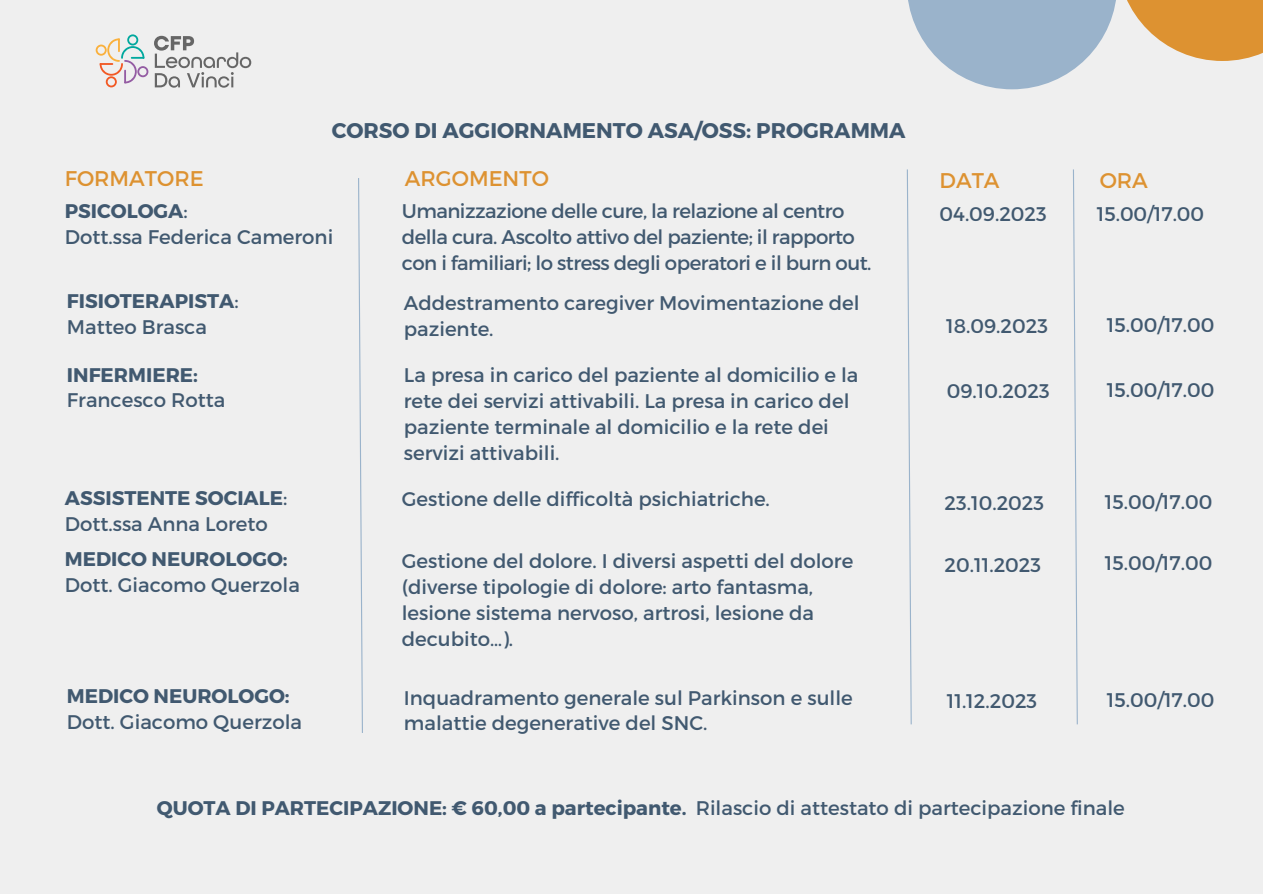
<style>
.page{position:relative;width:1263px;height:894px;background:#fff}
.page>*{position:absolute;margin:0;border:0;box-sizing:border-box;transform-origin:0 0}
.t1{font:700 21.3px "Montserrat";color:#415970}
.t2{font:21.3px "Montserrat";color:#dd9231}
.t3{font:19.8px/25.8px "Montserrat";color:#415970}
.t4{font:700 19.8px "Montserrat";color:#415970}
.t5{font:19.8px/25.8px "Montserrat";letter-spacing:-.025em;color:#415970}
.s1{font-weight:400}
</style>
<div class="page">
<div style="left:0;top:0;width:1263px;height:893px;background:#efefef"></div>
<svg style="left:1127px;top:0;width:136px;height:61px;fill:#dd9231"></svg>
<svg style="left:908px;top:0;width:208px;height:89px;fill:#9ab3cb"></svg>
<svg style="left:154px;top:36px;width:97px;height:52px"></svg>
<svg style="left:96px;top:34px;width:52px;height:53px"></svg>
<svg style="left:358px;top:178px;width:5px;height:555px"></svg>
<svg style="left:906px;top:169px;width:6px;height:556px"></svg>
<svg style="left:1073px;top:169px;width:5px;height:556px"></svg>
<p class="t1" style="left:332px;top:116px;width:575px">CORSO DI AGGIORNAMENTO ASA/OSS: PROGRAMMA</p>
<p class="t2" style="left:65px;top:164px;width:140px">FORMATORE</p>
<p class="t4" style="left:65px;top:198px;width:124px">PSICOLOGA<span class="s1">:</span></p>
<p class="t3" style="left:65px;top:222px;width:270px">Dott.ssa Federica Cameroni</p>
<p class="t4" style="left:67px;top:288px;width:173px">FISIOTERAPISTA<span class="s1">:</span></p>
<p class="t3" style="left:67px;top:313px;width:142px">Matteo Brasca</p>
<p class="t4" style="left:67px;top:361px;width:133px">INFERMIERE:</p>
<p class="t3" style="left:67px;top:386px;width:160px">Francesco Rotta</p>
<p class="t4" style="left:65px;top:484px;width:224px">ASSISTENTE SOCIALE<span class="s1">:</span></p>
<p class="t3" style="left:65px;top:509px;width:205px">Dott.ssa Anna Loreto</p>
<p class="t4" style="left:65px;top:546px;width:224px">MEDICO NEUROLOGO:</p>
<p class="t3" style="left:65px;top:571px;width:237px">Dott. Giacomo Querzola</p>
<p class="t4" style="left:67px;top:682px;width:224px">MEDICO NEUROLOGO:</p>
<p class="t3" style="left:67px;top:707px;width:237px">Dott. Giacomo Querzola</p>
<p class="t2" style="left:405px;top:164px;width:145px">ARGOMENTO</p>
<p class="t2" style="left:939px;top:166px;width:62px">DATA</p>
<p class="t2" style="left:1100px;top:166px;width:50px">ORA</p>
<p class="t5" style="left:402px;top:197px;width:471px">Umanizzazione delle cure, la relazione al centro della cura. Ascolto attivo del paziente; il rapporto con i familiari; lo stress degli operatori e il burn out.</p>
<p class="t3" style="left:939px;top:200px;width:109px">04.09.2023</p>
<p class="t3" style="left:1097px;top:200px;width:109px">15.00/17.00</p>
<p class="t3" style="left:404px;top:288px;width:457px">Addestramento caregiver Movimentazione del paziente.</p>
<p class="t3" style="left:946px;top:312px;width:103px">18.09.2023</p>
<p class="t3" style="left:1107px;top:311px;width:109px">15.00/17.00</p>
<p class="t3" style="left:404px;top:361px;width:456px">La presa in carico del paziente al domicilio e la rete dei servizi attivabili. La presa in carico del paziente terminale al domicilio e la rete dei servizi attivabili.</p>
<p class="t3" style="left:947px;top:377px;width:105px">09.10.2023</p>
<p class="t3" style="left:1107px;top:375px;width:109px">15.00/17.00</p>
<p class="t3" style="left:402px;top:485px;width:370px">Gestione delle difficoltà psichiatriche.</p>
<p class="t3" style="left:945px;top:489px;width:101px">23.10.2023</p>
<p class="t3" style="left:1105px;top:487px;width:109px">15.00/17.00</p>
<p class="t3" style="left:402px;top:547px;width:453px">Gestione del dolore. I diversi aspetti del dolore (diverse tipologie di dolore: arto fantasma, lesione sistema nervoso, artrosi, lesione da decubito…).</p>
<p class="t3" style="left:945px;top:550px;width:98px">20.11.2023</p>
<p class="t3" style="left:1105px;top:549px;width:109px">15.00/17.00</p>
<p class="t3" style="left:404px;top:683px;width:450px">Inquadramento generale sul Parkinson e sulle malattie degenerative del SNC.</p>
<p class="t3" style="left:947px;top:687px;width:92px">11.12.2023</p>
<p class="t3" style="left:1107px;top:685px;width:109px">15.00/17.00</p>
<p class="t4" style="left:157px;top:795px;width:970px">QUOTA DI PARTECIPAZIONE: € 60,00 a partecipante. <span class="s1">Rilascio di attestato di partecipazione finale</span></p>
</div>
